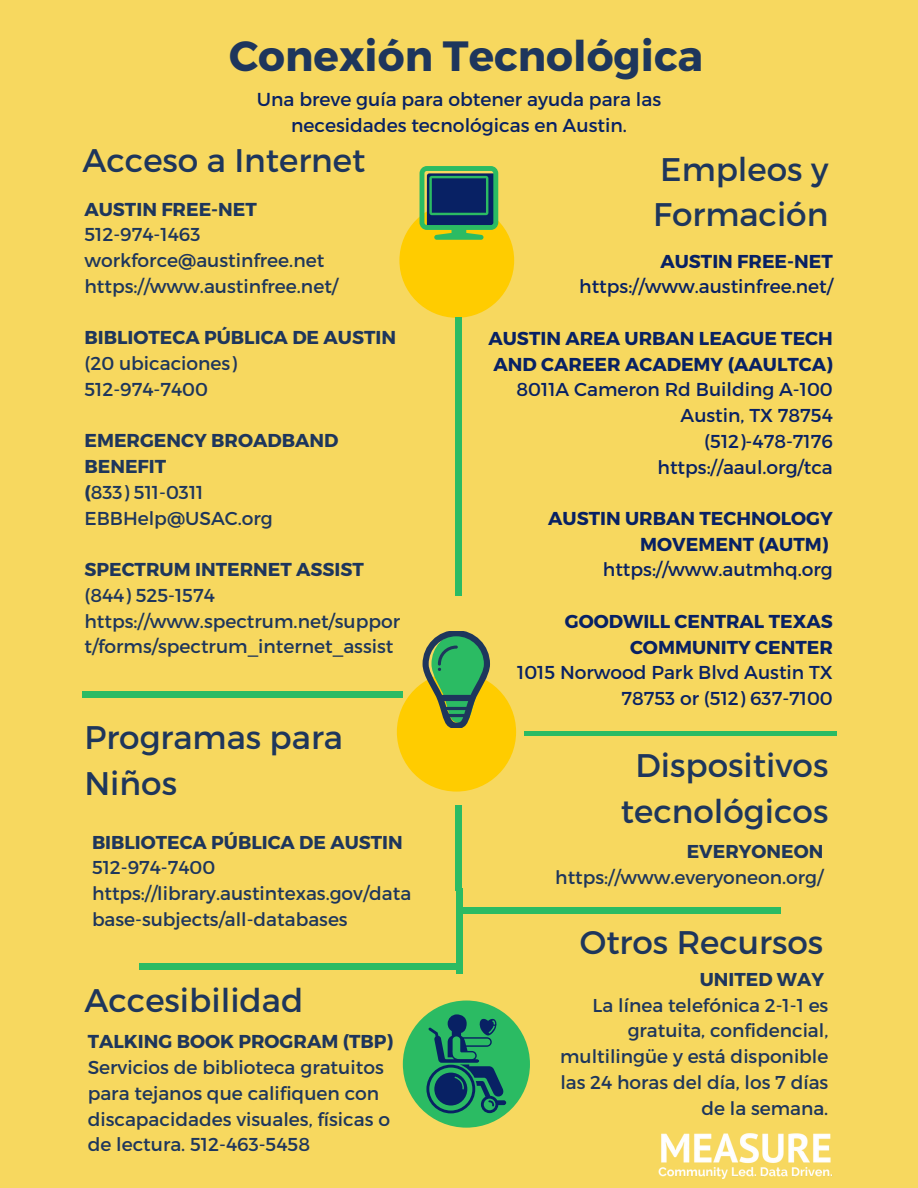
<style>
.page{position:relative;width:918px;height:1188px;background:#f7d85f}
.page>*{position:absolute;margin:0;border:0;box-sizing:border-box;transform-origin:0 0}
.t1{font:700 42.3px "Montserrat";color:#1e365c}
.t2{font:32.7px/45.6px "Montserrat";color:#1e365c;text-align:center}
.t3{font:18.75px/25.8px "Montserrat";color:#082164;text-align:center}
.t4{font:18.6px/25.8px "Montserrat";color:#1e365c}
.t5{font:18.6px/25.8px "Montserrat";color:#082164;text-align:right}
.t6{font:700 18.6px/25.8px "Montserrat";color:#082164;text-align:right}
.t7{font:700 18.6px "Montserrat";color:#1e365c}
.s1{font-weight:700}
</style>
<div class="page">
<div style="left:397px;top:672px;width:119px;height:120px;background:#fc0;border-radius:50%"></div>
<svg style="left:423px;top:631px;width:67px;height:97px"></svg>
<div style="left:399px;top:203px;width:115px;height:115px;background:#fc0;border-radius:50%"></div>
<svg style="left:420px;top:166px;width:78px;height:74px;background:#356e5a"></svg>
<div style="left:403px;top:1001px;width:127px;height:127px;background:#2bbb63;border-radius:50%"></div>
<div style="left:524px;top:731px;width:313px;height:5px;background:#2bbb63"></div>
<div style="left:140px;top:963px;width:317px;height:7px;background:#2bbb63"></div>
<div style="left:461px;top:907px;width:320px;height:7px;background:#2bbb63"></div>
<div style="left:456px;top:317px;width:6px;height:279px;background:#2bbb63"></div>
<div style="left:456px;top:805px;width:6px;height:85px;background:#2bbb63"></div>
<div style="left:457px;top:888px;width:6px;height:86px;background:#2bbb63"></div>
<img style="left:658px;top:1133px;width:175px;height:46px">
<svg style="left:426px;top:1014px;width:80px;height:99px"></svg>
<div style="left:82px;top:691px;width:321px;height:7px;background:#2bbb63"></div>
<h1 class="t1" style="left:229px;top:29px;width:476px">Conexión Tecnológica</h1>
<p class="t3" style="left:257px;top:86px;width:406px">Una breve guía para obtener ayuda para las necesidades tecnológicas en Austin.</p>
<h2 class="t2" style="left:82px;top:136px;width:285px">Acceso a Internet</h2>
<h2 class="t2" style="left:660px;top:145px;width:170px">Empleos y</h2>
<p class="t7" style="left:84px;top:197px;width:174px">AUSTIN FREE-NET</p>
<h2 class="t2" style="left:653px;top:190px;width:177px">Formación</h2>
<p class="t4" style="left:84px;top:221px;width:255px">512-974-1463 workforce@austinfree.net https://www.austinfree.net/</p>
<p class="t7" style="left:84px;top:326px;width:313px">BIBLIOTECA PÚBLICA DE AUSTIN</p>
<p class="t4" style="left:84px;top:350px;width:154px">(20 ubicaciones)<br>512-974-7400</p>
<p class="t4" style="left:84px;top:427px;width:256px"><span class="s1">EMERGENCY BROADBAND<br>BENEFIT<br>(</span>833) 511-0311<br>EBBHelp@USAC.org</p>
<p class="t7" style="left:84px;top:557px;width:281px">SPECTRUM INTERNET ASSIST</p>
<p class="t4" style="left:84px;top:581px;width:317px">(844) 525-1574 https://www.spectrum.net/suppor t/forms/spectrum_internet_assist</p>
<p class="t6" style="left:660px;top:247px;width:174px">AUSTIN FREE-NET</p>
<p class="t5" style="left:579px;top:273px;width:255px">https://www.austinfree.net/</p>
<p class="t6" style="left:488px;top:324px;width:346px;text-align:left">AUSTIN AREA URBAN LEAGUE TECH<br>AND CAREER ACADEMY (AAULTCA)</p>
<p class="t5" style="left:517px;top:376px;width:318px">8011A Cameron Rd Building A-100<br>Austin, TX 78754<br>(512)-478-7176<br>https://aaul.org/tca</p>
<p class="t6" style="left:548px;top:505px;width:286px">AUSTIN URBAN TECHNOLOGY<br>MOVEMENT (AUTM)</p>
<p class="t5" style="left:603px;top:556px;width:232px">https://www.autmhq.org</p>
<p class="t6" style="left:565px;top:607px;width:269px">GOODWILL CENTRAL TEXAS<br>COMMUNITY CENTER</p>
<p class="t5" style="left:517px;top:659px;width:317px">1015 Norwood Park Blvd Austin TX<br>78753 or (512) 637-7100</p>
<h2 class="t2" style="left:84px;top:713px;width:260px;text-align:left">Programas para<br>Niños</h2>
<p class="t7" style="left:92px;top:830px;width:312px">BIBLIOTECA PÚBLICA DE AUSTIN</p>
<p class="t4" style="left:92px;top:854px;width:321px">512-974-7400 https://library.austintexas.gov/data base-subjects/all-databases</p>
<h2 class="t2" style="left:84px;top:976px;width:220px">Accesibilidad</h2>
<p class="t7" style="left:88px;top:1030px;width:307px">TALKING BOOK PROGRAM (TBP)</p>
<p class="t4" style="left:88px;top:1054px;width:304px">Servicios de biblioteca gratuitos para tejanos que califiquen con discapacidades visuales, físicas o de lectura. 512-463-5458</p>
<h2 class="t2" style="left:621px;top:741px;width:209px">Dispositivos tecnológicos</h2>
<p class="t7" style="left:687px;top:839px;width:138px">EVERYONEON</p>
<p class="t4" style="left:555px;top:863px;width:270px">https://www.everyoneon.org/</p>
<h2 class="t2" style="left:580px;top:918px;width:245px">Otros Recursos</h2>
<p class="t7" style="left:700px;top:967px;width:126px">UNITED WAY</p>
<p class="t4" style="left:560px;top:991px;width:270px;text-align:right">La línea telefónica 2-1-1 es gratuita, confidencial, multilingüe y está disponible las 24 horas del día, los 7 días de la semana.</p>
</div>
